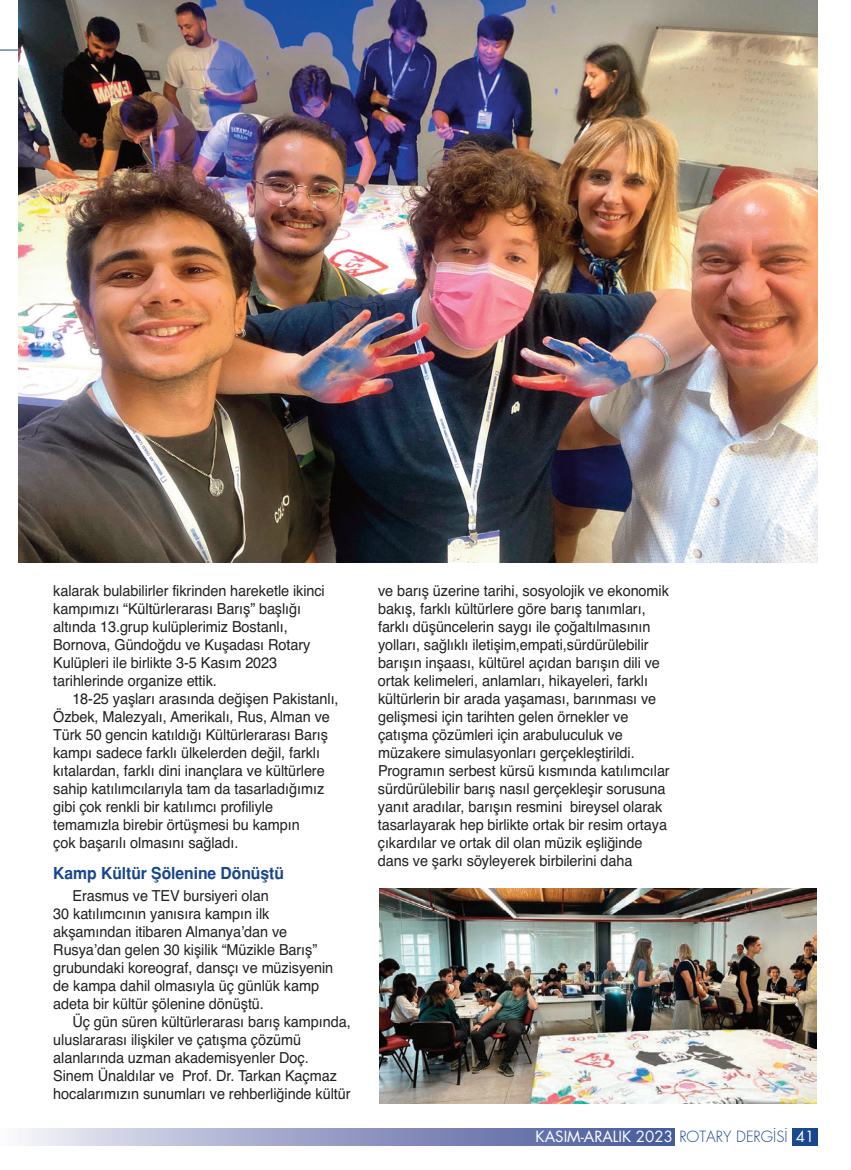
<style>
.page{position:relative;width:851px;height:1170px;background:#fff}
.page>*{position:absolute;margin:0;border:0;box-sizing:border-box;transform-origin:0 0}
.t1{font:700 16.5px "Helveticam";letter-spacing:-.005em;color:#18468e;scale:.95 1}
.t2{font:15.15px/18px "Helvetica";letter-spacing:-.005em;color:#231f20;scale:.95 1}
.t3{font:15px "Futura Bookm";color:#fff}
.s1{font-family:"Futura Lightm";color:#18468e}
</style>
<div class="page">
<hr style="left:0;top:50px;width:816px;height:1px;background:#18468e">
<svg style="left:23px;top:1128px;width:794px;height:16px;background:#919ac3"></svg>
<div style="left:674px;top:1127px;width:117px;height:17px;background:#fff"></div>
<img style="left:18px;top:0;width:799px;height:562px">
<img style="left:379px;top:888px;width:437px;height:214px">
<p class="t2" style="left:53px;top:581px;width:287px">kalarak bulabilirler fikrinden hareketle ikinci kampımızı “Kültürlerarası Barış” başlığı altında 13.grup kulüplerimiz Bostanlı, Bornova, Gündoğdu ve Kuşadası Rotary Kulüpleri ile birlikte 3-5 Kasım 2023 tarihlerinde organize ettik.</p>
<p class="t2" style="left:53px;top:689px;width:302px;text-indent:19px">18-25 yaşları arasında değişen Pakistanlı, Özbek, Malezyalı, Amerikalı, Rus, Alman ve Türk 50 gencin katıldığı Kültürlerarası Barış kampı sadece farklı ülkelerden değil, farklı kıtalardan, farklı dini inançlara ve kültürlere sahip katılımcılarıyla tam da tasarladığımız gibi çok renkli bir katılımcı profiliyle temamızla birebir örtüşmesi bu kampın<br>çok başarılı olmasını sağladı.</p>
<p class="t1" style="left:53px;top:863px;width:244px">Kamp Kültür Şölenine Dönüştü</p>
<p class="t2" style="left:53px;top:887px;width:296px;text-indent:19px">Erasmus ve TEV bursiyeri olan<br>30 katılımcının yanısıra kampın ilk akşamından itibaren Almanya’dan ve Rusya’dan gelen 30 kişilik “Müzikle Barış” grubundaki koreograf, dansçı ve müzisyenin de kampa dahil olmasıyla üç günlük kamp adeta bir kültür şölenine dönüştü.</p>
<p class="t2" style="left:53px;top:1013px;width:314px;text-indent:19px">Üç gün süren kültürlerarası barış kampında, uluslararası ilişkiler ve çatışma çözümü alanlarında uzman akademisyenler Doç.<br>Sinem Ünaldılar ve Prof. Dr. Tarkan Kaçmaz hocalarımızın sunumları ve rehberliğinde kültür</p>
<p class="t2" style="left:378px;top:581px;width:309px">ve barış üzerine tarihi, sosyolojik ve ekonomik bakış, farklı kültürlere göre barış tanımları, farklı düşüncelerin saygı ile çoğaltılmasının yolları, sağlıklı iletişim,empati,sürdürülebilir barışın inşaası, kültürel açıdan barışın dili ve ortak kelimeleri, anlamları, hikayeleri, farklı kültürlerin bir arada yaşaması, barınması ve gelişmesi için tarihten gelen örnekler ve çatışma çözümleri için arabuluculuk ve müzakere simulasyonları gerçekleştirildi.<br>Programın serbest kürsü kısmında katılımcılar sürdürülebilir barış nasıl gerçekleşir sorusuna yanıt aradılar, barışın resmini bireysel olarak tasarlayarak hep birlikte ortak bir resim ortaya çıkardılar ve ortak dil olan müzik eşliğinde dans ve şarkı söyleyerek birbilerini daha</p>
<p class="t3" style="left:535px;top:1126px;width:280px">KASIM-ARALIK 2023 <span class="s1">ROTARY DERGİSİ</span> 41</p>
</div>
